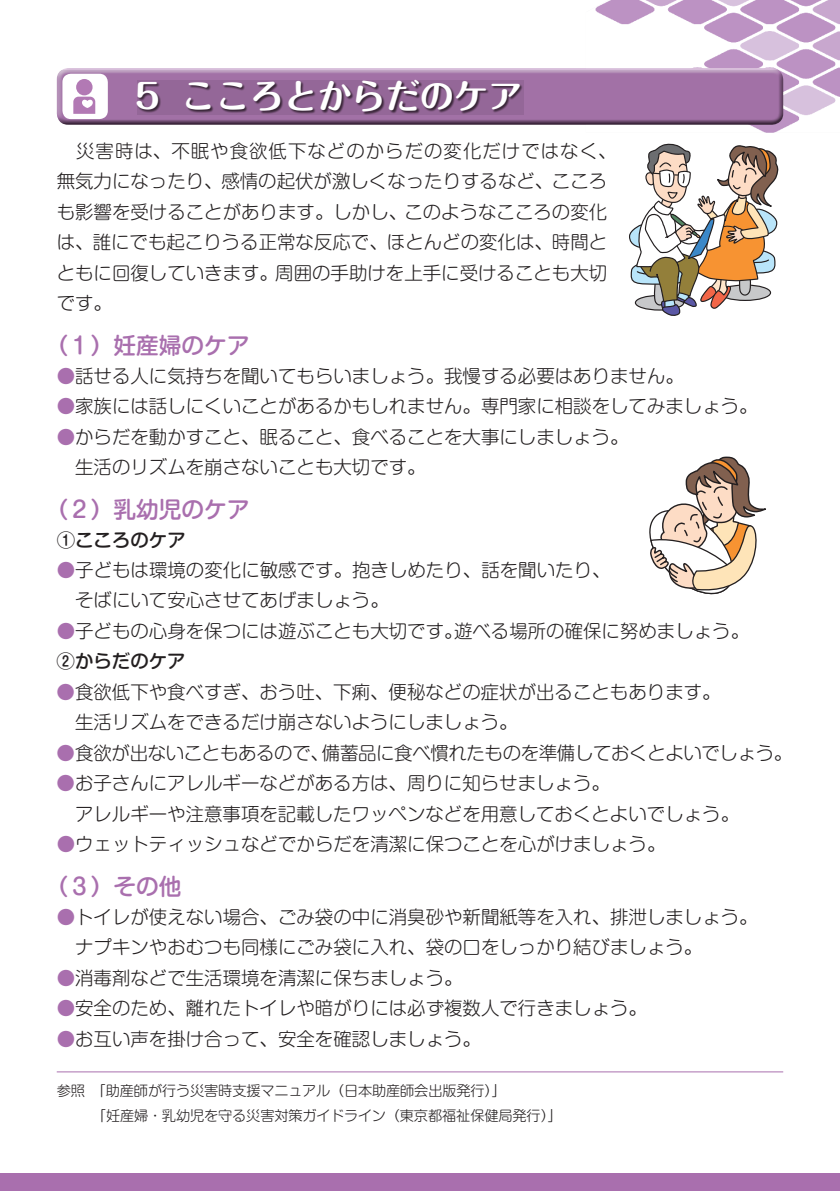
<style>
.page{position:relative;width:840px;height:1191px;background:#fff}
.page>*{position:absolute;margin:0;border:0;box-sizing:border-box;transform-origin:0 0}
.t1{font:700 34px "Maru Fo Pro";color:#fff}
.t2{font:500 22.6px "Shin M Go Pro";color:#a96fae}
.t3{font:300 18.4px/30.4px "Shin M Go Pro";color:#231f20}
.t4{font:300 18.4px "Shin M Go Pro";letter-spacing:-.02em;color:#231f20}
.t5{font:500 18.4px "Shin M Go Pro";color:#231f20}
.t6{font:300 14.2px/25.6px "Shin M Go Pro";letter-spacing:-.01em;color:#231f20}
.s1{color:#a96fae}
.s2{font-weight:500}
</style>
<div class="page">
<img style="left:595px;top:0;width:244px;height:133px">
<div style="left:0;top:1174px;width:839px;height:17px;background:#a96fae"></div>
<svg style="left:62px;top:62px;width:723px;height:8px"></svg>
<svg style="left:56px;top:70px;width:732px;height:56px;background:#9d73a1"></svg>
<svg style="left:137px;top:80px;width:386px;height:35px;background:#7f5881"></svg>
<div style="left:62px;top:74px;width:46px;height:45px;background:#fff;border-radius:9px"></div>
<div style="left:76px;top:79px;width:16px;height:16px;background:#b279b4;border-radius:50%"></div>
<svg style="left:73px;top:96px;width:23px;height:18px"></svg>
<hr style="left:57px;top:1071px;width:725px;height:1px;background:#a96fae">
<svg style="left:629px;top:143px;width:148px;height:173px"></svg>
<svg style="left:649px;top:456px;width:117px;height:139px"></svg>
<h1 class="t1" style="left:130px;top:69px;width:393px">５ こころとからだのケア</h1>
<p class="t3" style="left:57px;top:134px;width:561px">　災害時は、不眠や食欲低下などのからだの変化だけではなく、無気力になったり、感情の起伏が激しくなったりするなど、こころも影響を受けることがあります。しかし、このようなこころの変化は、誰にでも起こりうる正常な反応で、ほとんどの変化は、時間とともに回復していきます。周囲の手助けを上手に受けることも大切です。</p>
<p class="t2" style="left:45px;top:327px;width:206px">（１）妊産婦のケア</p>
<p class="t3" style="left:57px;top:358px;width:628px"><span class="s1">●</span>話せる人に気持ちを聞いてもらいましょう。我慢する必要はありません。</p>
<p class="t3" style="left:57px;top:389px;width:702px"><span class="s1">●</span>家族には話しにくいことがあるかもしれません。専門家に相談をしてみましょう。</p>
<p class="t3" style="left:57px;top:419px;width:573px"><span class="s1">●</span>からだを動かすこと、眠ること、食べることを大事にしましょう。　生活のリズムを崩さないことも大切です。</p>
<p class="t2" style="left:45px;top:491px;width:206px">（２）乳幼児のケア</p>
<p class="t5" style="left:57px;top:524px;width:130px">①こころのケア</p>
<p class="t3" style="left:75px;top:552px;width:536px;text-indent:-18px"><span class="s1">●</span>子どもは環境の変化に敏感です。抱きしめたり、話を聞いたり、そばにいて安心させてあげましょう。</p>
<p class="t3" style="left:57px;top:613px;width:693px"><span class="s1">●</span>子どもの心身を保つには遊ぶことも大切です。遊べる場所の確保に努めましょう。<br><span class="s2">②からだのケア</span></p>
<p class="t3" style="left:57px;top:674px;width:665px"><span class="s1">●</span>食欲低下や食べすぎ、おう吐、下痢、便秘などの症状が出ることもあります。　生活リズムをできるだけ崩さないようにしましょう。</p>
<p class="t4" style="left:57px;top:738px;width:736px"><span class="s1">●</span>食欲が出ないこともあるので、備蓄品に食べ慣れたものを準備しておくとよいでしょう。</p>
<p class="t3" style="left:75px;top:766px;width:665px;text-indent:-18px"><span class="s1">●</span>お子さんにアレルギーなどがある方は、周りに知らせましょう。<br>アレルギーや注意事項を記載したワッペンなどを用意しておくとよいでしょう。</p>
<p class="t3" style="left:57px;top:827px;width:610px"><span class="s1">●</span>ウェットティッシュなどでからだを清潔に保つことを心がけましょう。</p>
<p class="t2" style="left:45px;top:868px;width:138px">（３）その他</p>
<p class="t3" style="left:57px;top:899px;width:702px"><span class="s1">●</span>トイレが使えない場合、ごみ袋の中に消臭砂や新聞紙等を入れ、排泄しましょう。　ナプキンやおむつも同様にごみ袋に入れ、袋の口をしっかり結びましょう。</p>
<p class="t3" style="left:57px;top:960px;width:407px"><span class="s1">●</span>消毒剤などで生活環境を清潔に保ちましょう。</p>
<p class="t3" style="left:57px;top:990px;width:591px"><span class="s1">●</span>安全のため、離れたトイレや暗がりには必ず複数人で行きましょう。</p>
<p class="t3" style="left:57px;top:1021px;width:425px"><span class="s1">●</span>お互い声を掛け合って、安全を確認しましょう。</p>
<p class="t6" style="left:57px;top:1075px;width:506px">参照「助産師が行う災害時支援マニュアル（日本助産師会出版発行）」<br>　　「妊産婦・乳幼児を守る災害対策ガイドライン（東京都福祉保健局発行）」</p>
</div>
